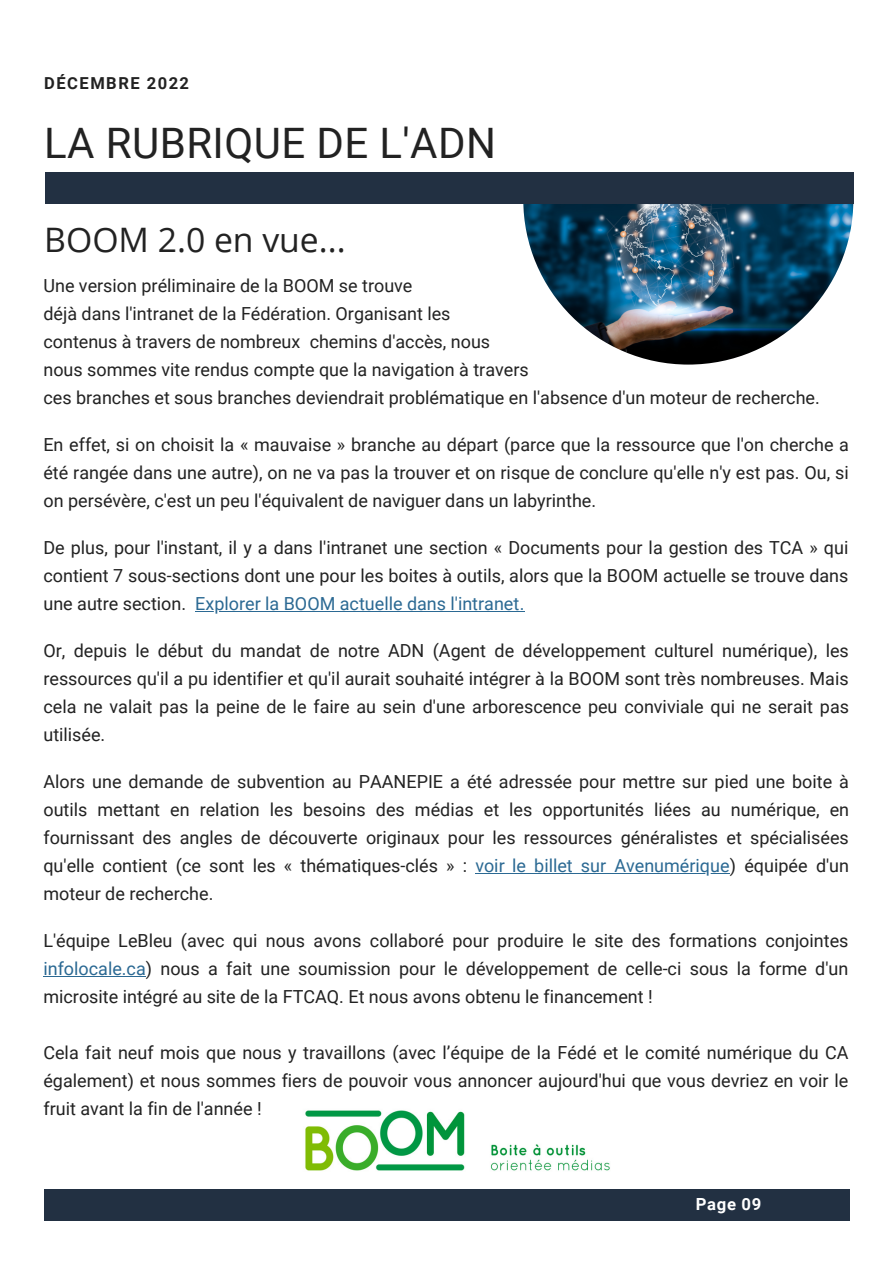
<style>
.page{position:relative;width:893px;height:1264px;background:#fff}
.page>*{position:absolute;margin:0;border:0;box-sizing:border-box;transform-origin:0 0}
.t1{font:42px "Roboto";letter-spacing:.01em;color:#222}
.t2{font:33.75px "Open Sans";color:#222}
.t3{font:18px/28px "Roboto";color:#222;text-align:justify}
.t4{font:700 16.65px "Roboto";letter-spacing:.04em;color:#fff}
.t5{font:700 16.5px "Roboto";letter-spacing:.09em;color:#222}
.s1{color:#2b6993}
</style>
<div class="page">
<img style="left:305px;top:1110px;width:305px;height:61px">
<hr style="left:195px;top:611px;width:324px;height:1px;background:#2b6993">
<hr style="left:475px;top:873px;width:51px;height:1px;background:#2b6993">
<hr style="left:526px;top:873px;width:203px;height:1px;background:#2b6993">
<hr style="left:43px;top:976px;width:103px;height:1px;background:#2b6993">
<img style="left:523px;top:204px;width:330px;height:160px">
<div style="left:44px;top:1188px;width:805px;height:32px;background:#223042"></div>
<div style="left:45px;top:172px;width:808px;height:32px;background:#223042"></div>
<p class="t5" style="left:44px;top:74px;width:146px">DÉCEMBRE 2022</p>
<h1 class="t1" style="left:44px;top:119px;width:453px">LA RUBRIQUE DE L'ADN</h1>
<h2 class="t2" style="left:44px;top:216px;width:303px">BOOM 2.0 en vue...</h2>
<p class="t3" style="left:43px;top:272px;width:777px;text-align:left">Une version préliminaire de la BOOM se trouve<br>déjà dans l'intranet de la Fédération. Organisant les<br>contenus à travers de nombreux chemins d'accès, nous<br>nous sommes vite rendus compte que la navigation à travers<br>ces branches et sous branches deviendrait problématique en l'absence d'un moteur de recherche.</p>
<p class="t3" style="left:43px;top:431px;width:807px">En effet, si on choisit la « mauvaise » branche au départ (parce que la ressource que l'on cherche a été rangée dans une autre), on ne va pas la trouver et on risque de conclure qu'elle n'y est pas. Ou, si on persévère, c'est un peu l'équivalent de naviguer dans un labyrinthe.</p>
<p class="t3" style="left:43px;top:534px;width:806px">De plus, pour l'instant, il y a dans l'intranet une section « Documents pour la gestion des TCA » qui contient 7 sous-sections dont une pour les boites à outils, alors que la BOOM actuelle se trouve dans une autre section. <span class="s1">Explorer la BOOM actuelle dans l'intranet.</span></p>
<p class="t3" style="left:43px;top:637px;width:807px">Or, depuis le début du mandat de notre ADN (Agent de développement culturel numérique), les ressources qu'il a pu identifier et qu'il aurait souhaité intégrer à la BOOM sont très nombreuses. Mais cela ne valait pas la peine de le faire au sein d'une arborescence peu conviviale qui ne serait pas utilisée.</p>
<p class="t3" style="left:43px;top:768px;width:807px">Alors une demande de subvention au PAANEPIE a été adressée pour mettre sur pied une boite à outils mettant en relation les besoins des médias et les opportunités liées au numérique, en fournissant des angles de découverte originaux pour les ressources généralistes et spécialisées qu'elle contient (ce sont les « thématiques-clés » : <span class="s1">voir le billet sur Avenumérique</span>) équipée d'un moteur de recherche.</p>
<p class="t3" style="left:43px;top:927px;width:806px">L'équipe LeBleu (avec qui nous avons collaboré pour produire le site des formations conjointes <span class="s1">infolocale.ca</span>) nous a fait une soumission pour le développement de celle-ci sous la forme d'un microsite intégré au site de la FTCAQ. Et nous avons obtenu le financement !</p>
<p class="t3" style="left:43px;top:1038px;width:806px">Cela fait neuf mois que nous y travaillons (avec l’équipe de la Fédé et le comité numérique du CA également) et nous sommes fiers de pouvoir vous annoncer aujourd'hui que vous devriez en voir le fruit avant la fin de l'année !</p>
<p class="t4" style="left:695px;top:1194px;width:67px">Page 09</p>
</div>
